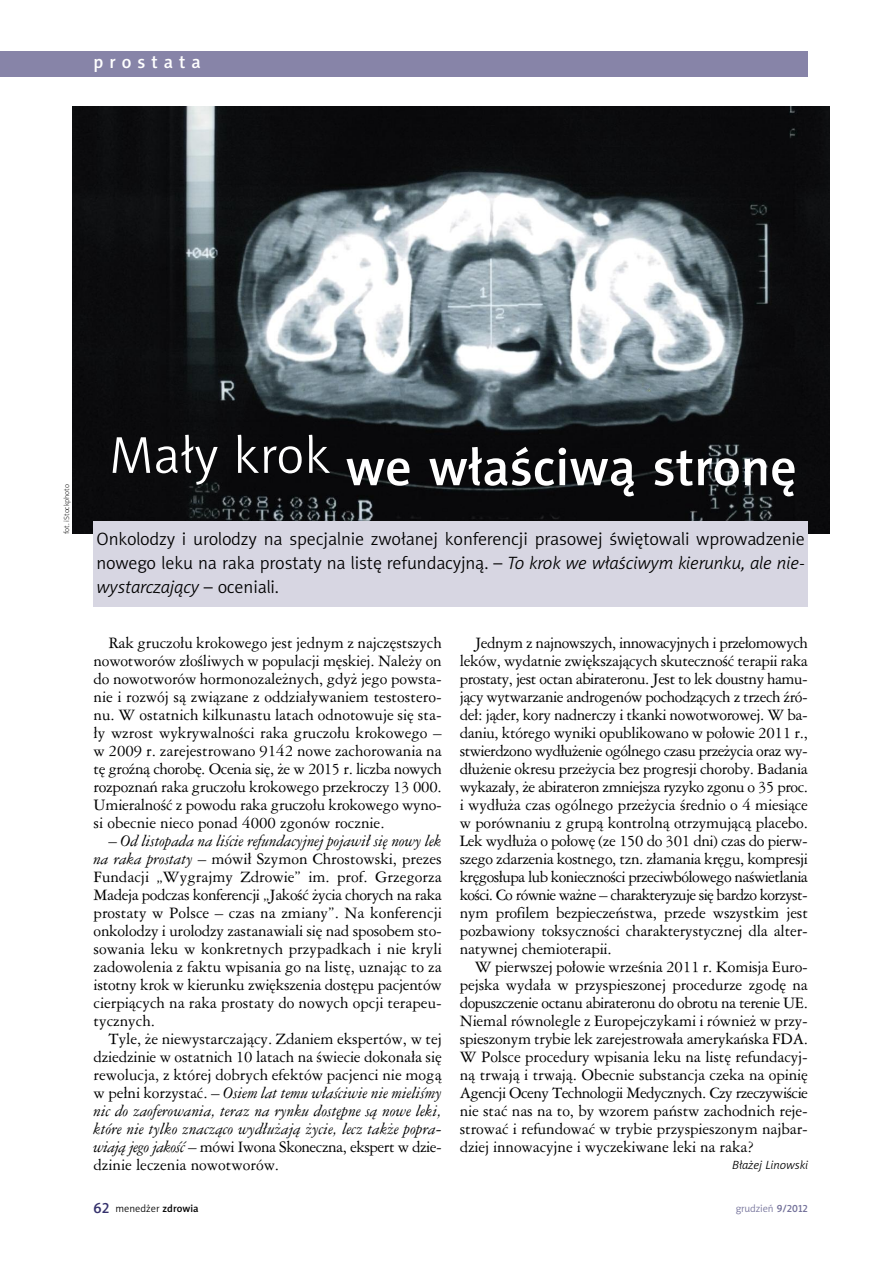
<style>
.page{position:relative;width:893px;height:1263px;background:#fff}
.page>*{position:absolute;margin:0;border:0;box-sizing:border-box;transform-origin:0 0}
.t1{font:52.5px "Naomi Sans EFNPS Medium";color:#fff}
.t2{font:18px/24px "Naomi Sans EFNPS Light";letter-spacing:-.005em;color:#000;text-align:justify}
.t3{font:18px "Naomi Sans EFNPS Medium";letter-spacing:.335em;color:#fff}
.t4{font:15px/18px "Ameri Garmnd PL";letter-spacing:-.005em;color:#000;text-align:justify}
.t5{font:italic 12px "Naomi Sans EFNPS Light";color:#000}
.t6{font:10.5px "Naomi Sans EFNPS Light";color:#000}
.t7{font:10.5px "Naomi Sans EFNPS Light";color:#727099}
.t8{font:7.5px "Naomi Sans EFNPS Thin";color:#000}
.s1{font-style:italic}
.s2{font-family:"Naomi Sans EFNPS Medium";font-size:15px;color:#36326d}
.s3{font-family:"Naomi Sans EFNPS Medium"}
</style>
<div class="page">
<div style="left:0;top:51px;width:808px;height:26px;background:#8784a8"></div>
<img style="left:72px;top:106px;width:757px;height:428px">
<div style="left:94px;top:521px;width:714px;height:86px;background:#d7d6e2"></div>
<p class="t3" style="left:94px;top:55px;width:109px">prostata</p>
<p class="t8" style="left:64px;top:534px;width:51px;rotate:-90deg">fot. iStockphoto</p>
<h1 class="t1" style="left:109px;top:447px;width:689px"><sup>Mały</sup> <sup>krok</sup> we właściwą stronę</h1>
<p class="t2" style="left:97px;top:528px;width:710px">Onkolodzy i urolodzy na specjalnie zwołanej konferencji prasowej świętowali wprowadzenie nowego leku na raka prostaty na listę refundacyjną. – <span class="s1">To krok we właściwym kierunku, ale nie&shy;wystarczający</span> – oceniali.</p>
<p class="t4" style="left:94px;top:634px;width:350px;text-indent:15px">Rak gruczołu krokowego jest jednym z najczęstszych nowotworów złośliwych w populacji męskiej. Należy on do nowotworów hormonozależnych, gdyż jego powsta&shy;nie i rozwój są związane z oddziaływaniem testostero&shy;nu. W ostatnich kilkunastu latach odnotowuje się sta&shy;ły wzrost wykrywalności raka gruczołu krokowego – w 2009 r. zarejestrowano 9142 nowe zachorowania na tę groźną chorobę. Ocenia się, że w 2015 r. liczba nowych rozpoznań raka gruczołu krokowego przekroczy 13 000.<br>Umieralność z powodu raka gruczołu krokowego wyno&shy;si obecnie nieco ponad 4000 zgonów rocznie.</p>
<p class="t4" style="left:94px;top:832px;width:350px;text-indent:15px">– <span class="s1">Od listopada na liście refundacyjnej pojawił się nowy lek na raka prostaty</span> – mówił Szymon Chrostowski, prezes Fundacji „Wygrajmy Zdrowie” im. prof. Grzegorza Madeja podczas konferencji „Jakość życia chorych na raka prostaty w Polsce – czas na zmiany”. Na konferencji onkolodzy i urolodzy zastanawiali się nad sposobem sto&shy;sowania leku w konkretnych przypadkach i nie kryli zadowolenia z faktu wpisania go na listę, uznając to za istotny krok w kierunku zwiększenia dostępu pacjentów cierpiących na raka prostaty do nowych opcji terapeu&shy;tycznych.</p>
<p class="t4" style="left:94px;top:1030px;width:350px;text-indent:15px">Tyle, że niewystarczający. Zdaniem ekspertów, w tej dziedzinie w ostatnich 10 latach na świecie dokonała się rewolucja, z której dobrych efektów pacjenci nie mogą w pełni korzystać. – <span class="s1">Osiem lat temu właściwie nie mieliśmy nic do zaoferowania, teraz na rynku dostępne są nowe leki, które nie tylko znacząco wydłużają życie, lecz także popra&shy;wiają jego jakość</span> – mówi Iwona Skoneczna, ekspert w dzie&shy;dzinie leczenia nowotworów.</p>
<p class="t4" style="left:460px;top:634px;width:350px;text-indent:15px">Jednym z najnowszych, innowacyjnych i przełomowych leków, wydatnie zwiększających skuteczność terapii raka prostaty, jest octan abirateronu. Jest to lek doustny hamu&shy;jący wytwarzanie androgenów pochodzących z trzech źró&shy;deł: jąder, kory nadnerczy i tkanki nowotworowej. W ba&shy;daniu, którego wyniki opublikowano w połowie 2011 r., stwierdzono wydłużenie ogólnego czasu przeżycia oraz wy&shy;dłużenie okresu przeżycia bez progresji choroby. Badania wykazały, że abirateron zmniejsza ryzyko zgonu o 35 proc. i wydłuża czas ogólnego przeżycia średnio o 4 miesiące w porównaniu z grupą kontrolną otrzymującą placebo.<br>Lek wydłuża o połowę (ze 150 do 301 dni) czas do pierw&shy;szego zdarzenia kostnego, tzn. złamania kręgu, kompresji kręgosłupa lub konieczności przeciwbólowego naświetlania kości. Co równie ważne – charakteryzuje się bardzo korzyst&shy;nym profilem bezpieczeństwa, przede wszystkim jest pozbawiony toksyczności charakterystycznej dla alter&shy;natywnej chemioterapii.</p>
<p class="t4" style="left:460px;top:958px;width:350px;text-indent:15px">W pierwszej połowie września 2011 r. Komisja Euro&shy;pejska wydała w przyspieszonej procedurze zgodę na dopuszczenie octanu abirateronu do obrotu na terenie UE.<br>Niemal równolegle z Europejczykami i również w przy&shy;spieszonym trybie lek zarejestrowała amerykańska FDA.<br>W Polsce procedury wpisania leku na listę refundacyj&shy;ną trwają i trwają. Obecnie substancja czeka na opinię Agencji Oceny Technologii Medycznych. Czy rzeczywiście nie stać nas na to, by wzorem państw zachodnich reje&shy;strować i refundować w trybie przyspieszonym najbar&shy;dziej innowacyjne i wyczekiwane leki na raka?</p>
<p class="t5" style="left:732px;top:1160px;width:77px">Błażej Linowski</p>
<p class="t6" style="left:94px;top:1204px;width:106px"><span class="s2">62</span> menedżer <span class="s3">zdrowia</span></p>
<p class="t7" style="left:736px;top:1204px;width:74px">grudzień <span class="s3">9/2012</span></p>
</div>
